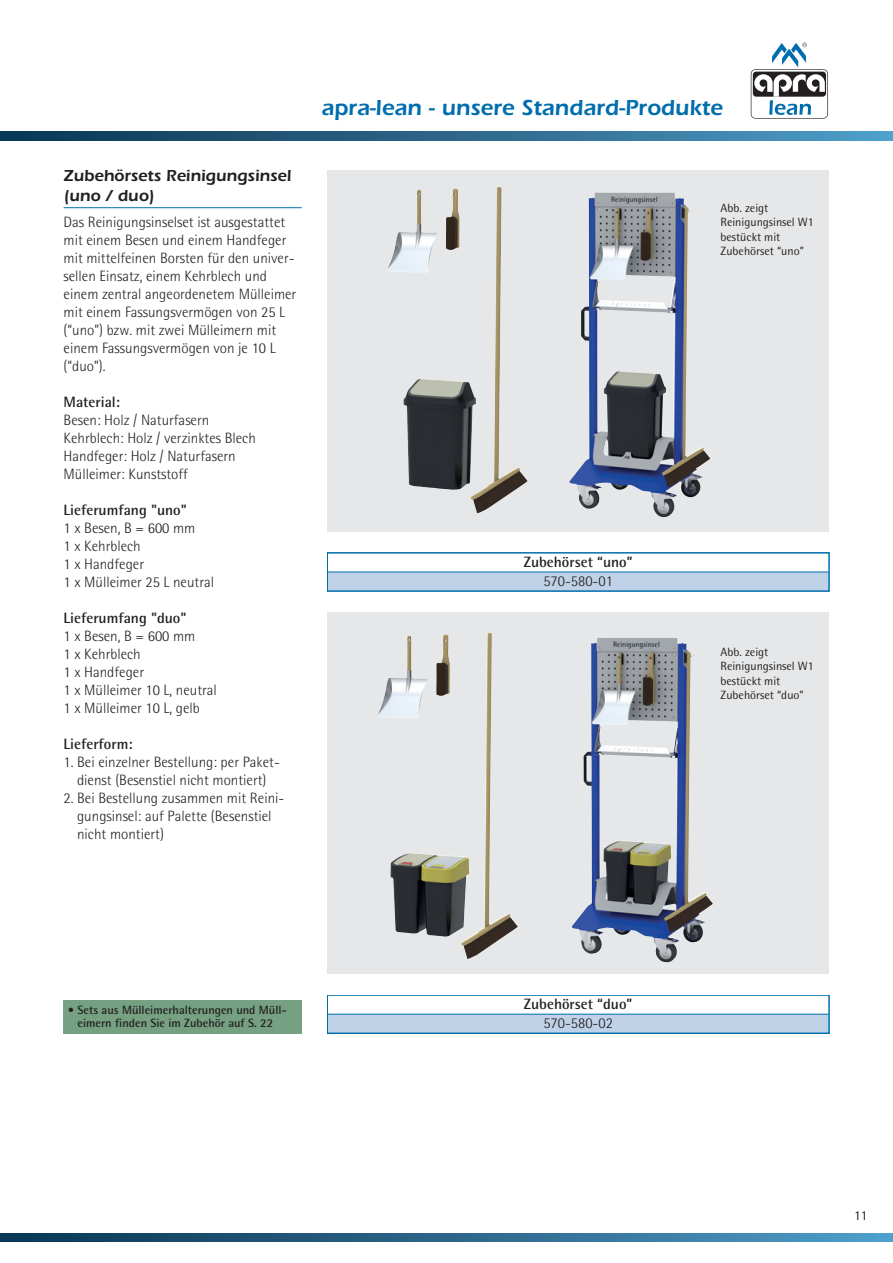
<style>
.page{position:relative;width:893px;height:1263px;background:#fff}
.page>*{position:absolute;margin:0;border:0;box-sizing:border-box;transform-origin:0 0}
.t1{font:600 22.5px "ITC Eras Std";color:#006dad}
.t2{font:600 16.5px/19.8px "ITC Eras Std";color:#231f20}
.t3{font:300 15px/18px "Rotis Semi Sans Pro Cyr";color:#231f20}
.t4{font:700 15px "Rotis Semi Sans Pro Cyr";color:#231f20}
.t5{font:13.5px "Rotis Semi Sans Pro Cyr";color:#231f20}
.t6{font:12px/14.4px "Rotis Semi Sans Pro Cyr";color:#231f20}
.t7{font:700 12px/12.8px "Rotis Semi Sans Pro Cyr";color:#231f20;text-align:center}
</style>
<div class="page">
<svg style="left:751px;top:43px;width:77px;height:76px"></svg>
<svg style="left:0;top:132px;width:892px;height:8px"></svg>
<svg style="left:0;top:1233px;width:892px;height:9px"></svg>
<div style="left:64px;top:1000px;width:238px;height:33px;background:#75a081"></div>
<hr style="left:64px;top:207px;width:238px;height:1px;background:#006dad">
<div style="left:327px;top:170px;width:502px;height:362px;background:#e6e7e8"></div>
<img style="left:388px;top:187px;width:140px;height:326px">
<div style="left:328px;top:572px;width:500px;height:18px;background:#c0d2e8"></div>
<hr style="left:328px;top:572px;width:500px;height:1px;background:#006dad">
<div style="left:328px;top:1015px;width:500px;height:18px;background:#c0d2e8"></div>
<div style="left:327px;top:995px;width:502px;height:38px;border:2px solid #006dad"></div>
<hr style="left:328px;top:1014px;width:500px;height:1px;background:#006dad">
<img style="left:569px;top:192px;width:141px;height:326px">
<div style="left:327px;top:612px;width:502px;height:362px;background:#e6e7e8"></div>
<img style="left:378px;top:632px;width:140px;height:327px">
<img style="left:572px;top:638px;width:141px;height:325px">
<p class="t2" style="left:64px;top:168px;width:229px">Zubehörsets Reinigungsinsel (uno / duo)</p>
<p class="t3" style="left:64px;top:214px;width:234px">Das Reinigungsinselset ist ausgestattet mit einem Besen und einem Handfeger mit mittelfeinen Borsten für den univer&shy;sellen Einsatz, einem Kehrblech und einem zentral angeordenetem Mülleimer mit einem Fassungsvermögen von 25 L (“uno”) bzw. mit zwei Mülleimern mit einem Fassungsvermögen von je 10 L (“duo”).</p>
<p class="t4" style="left:64px;top:396px;width:58px">Material:</p>
<p class="t3" style="left:64px;top:412px;width:194px">Besen: Holz / Naturfasern<br>Kehrblech: Holz / verzinktes Blech<br>Handfeger: Holz / Naturfasern<br>Mülleimer: Kunststoff</p>
<p class="t4" style="left:64px;top:504px;width:125px">Lieferumfang "uno"</p>
<p class="t3" style="left:64px;top:520px;width:152px">1 x Besen, B = 600 mm<br>1 x Kehrblech<br>1 x Handfeger<br>1 x Mülleimer 25 L neutral</p>
<p class="t4" style="left:64px;top:612px;width:125px">Lieferumfang "duo"</p>
<p class="t3" style="left:64px;top:628px;width:155px">1 x Besen, B = 600 mm<br>1 x Kehrblech<br>1 x Handfeger<br>1 x Mülleimer 10 L, neutral<br>1 x Mülleimer 10 L, gelb</p>
<p class="t4" style="left:64px;top:738px;width:71px">Lieferform:</p>
<p class="t3" style="left:64px;top:754px;width:218px;text-align:center">1. Bei einzelner Bestellung: per Paket&shy;dienst (Besenstiel nicht montiert)</p>
<p class="t3" style="left:77px;top:790px;width:209px;text-indent:-14px">2. Bei Bestellung zusammen mit Reini&shy;gungsinsel: auf Palette (Besenstiel nicht montiert)</p>
<h1 class="t1" style="left:321px;top:100px;width:403px">apra-lean - unsere Standard-Produkte</h1>
<p class="t6" style="left:720px;top:202px;width:95px">Abb. zeigt<br>Reinigungsinsel W1 bestückt mit<br>Zubehörset “uno”</p>
<p class="t4" style="left:524px;top:557px;width:110px">Zubehörset “uno”</p>
<p class="t3" style="left:543px;top:573px;width:71px">570-580-01</p>
<p class="t6" style="left:720px;top:646px;width:95px">Abb. zeigt<br>Reinigungsinsel W1 bestückt mit<br>Zubehörset “duo”</p>
<p class="t7" style="left:68px;top:1005px;width:221px">• Sets aus Mülleimerhalterungen und Müll&shy;eimern finden Sie im Zubehör auf S. 22</p>
<p class="t4" style="left:524px;top:999px;width:110px">Zubehörset “duo”</p>
<p class="t3" style="left:543px;top:1015px;width:71px">570-580-02</p>
<p class="t5" style="left:854px;top:1211px;width:15px">11</p>
</div>
